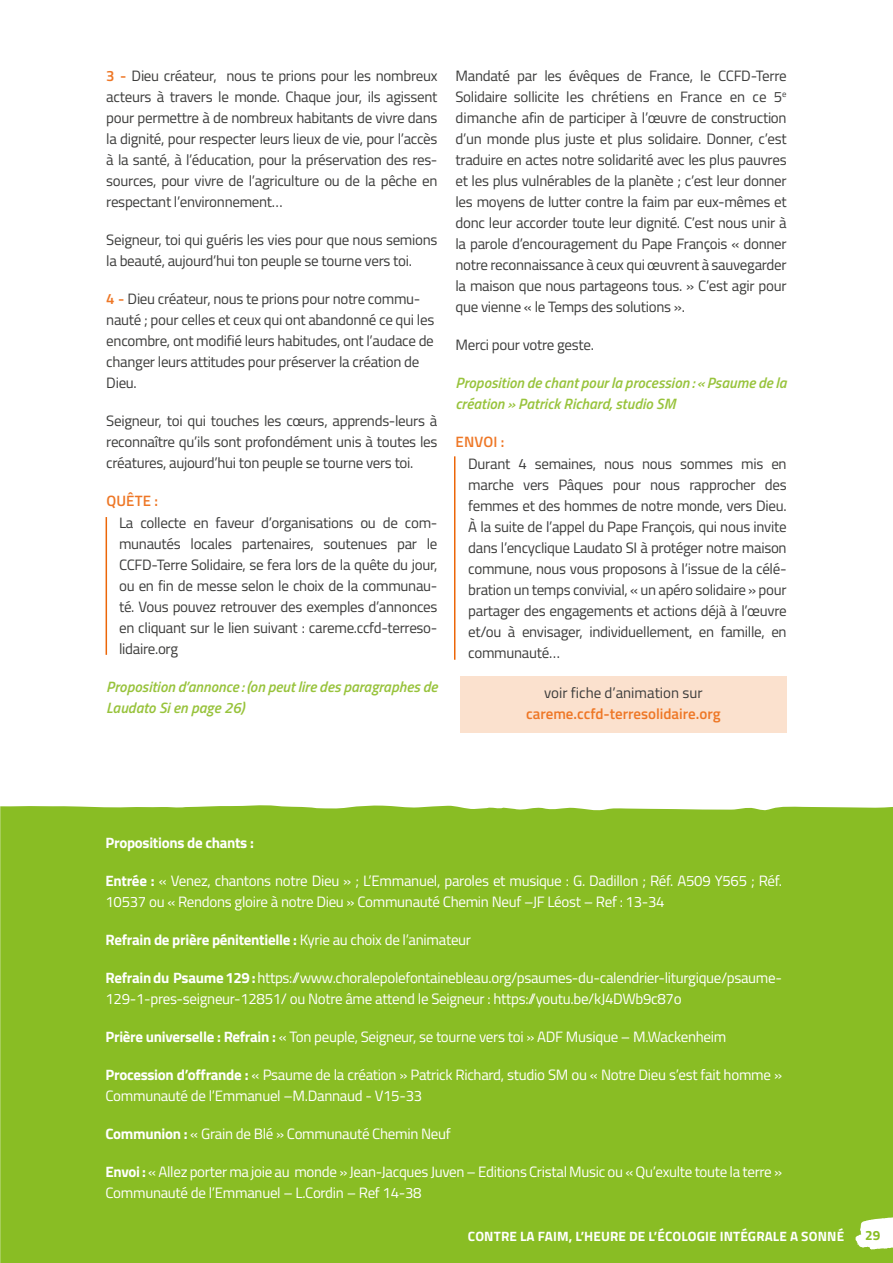
<style>
.page{position:relative;width:893px;height:1263px;background:#fff}
.page>*{position:absolute;margin:0;border:0;box-sizing:border-box;transform-origin:0 0}
.t1{font:15px/21px "Titillium";letter-spacing:-.02em;color:#3c3c3b;text-align:justify}
.t2{font:15px/21px "Titillium";letter-spacing:-.02em;color:#fff}
.t3{font:italic 600 15px/21px "Titillium";color:#98c33c}
.t4{font:700 15px "Titillium";letter-spacing:-.02em;color:#fff}
.t5{font:600 15px "Titillium";color:#ee7726}
.t6{font:15px "Titillium";color:#3c3c3b}
.t7{font:700 13.5px "Titillium";letter-spacing:.01em;color:#fff}
.t8{font:700 13.5px "Titillium";color:#89bd24}
.s1{font-weight:600;color:#ee7726}
.s2{font-weight:700}
.s3{font-weight:400}
</style>
<div class="page">
<div style="left:0;top:844px;width:893px;height:419px;background:#89bd24"></div>
<svg style="left:0;top:805px;width:893px;height:39px;background:#90c132"></svg>
<div style="left:460px;top:676px;width:327px;height:56px;background:#fbe1ce"></div>
<hr style="left:106px;top:517px;width:1px;height:138px;background:#ec6608">
<hr style="left:454px;top:456px;width:1px;height:204px;background:#ec6608">
<svg style="left:855px;top:1217px;width:38px;height:32px"></svg>
<p class="t1" style="left:106px;top:65px;width:333px"><span class="s1">3 -</span> Dieu créateur, nous te prions pour les nombreux acteurs à travers le monde. Chaque jour, ils agissent pour permettre à de nombreux habitants de vivre dans la dignité, pour respecter leurs lieux de vie, pour l’accès à la santé, à l’éducation, pour la préservation des res&shy;sources, pour vivre de l’agriculture ou de la pêche en respectant l’environnement…</p>
<p class="t1" style="left:106px;top:229px;width:333px">Seigneur, toi qui guéris les vies pour que nous semions la beauté, aujourd’hui ton peuple se tourne vers toi.</p>
<p class="t1" style="left:106px;top:288px;width:329px;text-align:left"><span class="s1">4 -</span> Dieu créateur, nous te prions pour notre commu&shy;nauté ; pour celles et ceux qui ont abandonné ce qui les encombre, ont modifié leurs habitudes, ont l’audace de changer leurs attitudes pour préserver la création de Dieu.</p>
<p class="t1" style="left:106px;top:410px;width:333px">Seigneur, toi qui touches les cœurs, apprends-leurs à reconnaître qu’ils sont profondément unis à toutes les créatures, aujourd’hui ton peuple se tourne vers toi.</p>
<p class="t5" style="left:106px;top:490px;width:53px">QUÊTE :</p>
<p class="t1" style="left:119px;top:511px;width:320px">La collecte en faveur d’organisations ou de com&shy;munautés locales partenaires, soutenues par le CCFD-Terre Solidaire, se fera lors de la quête du jour, ou en fin de messe selon le choix de la communau&shy;té. Vous pouvez retrouver des exemples d’annonces en cliquant sur le lien suivant : careme.ccfd-terreso&shy;lidaire.org</p>
<p class="t3" style="left:106px;top:675px;width:333px">Proposition d’annonce : (on peut lire des paragraphes de<br>Laudato Si en page 26)</p>
<p class="t1" style="left:455px;top:65px;width:333px">Mandaté par les évêques de France, le CCFD-Terre Solidaire sollicite les chrétiens en France en ce 5<sup>e </sup>dimanche afin de participer à l’œuvre de construction d’un monde plus juste et plus solidaire. Donner, c’est traduire en actes notre solidarité avec les plus pauvres et les plus vulnérables de la planète ; c’est leur donner les moyens de lutter contre la faim par eux-mêmes et donc leur accorder toute leur dignité. C’est nous unir à la parole d’encouragement du Pape François « donner notre reconnaissance à ceux qui œuvrent à sauvegarder la maison que nous partageons tous. » C’est agir pour que vienne « le Temps des solutions ».</p>
<p class="t1" style="left:455px;top:334px;width:140px">Merci pour votre geste.</p>
<p class="t3" style="left:455px;top:371px;width:333px">Proposition de chant pour la procession : « Psaume de la création » Patrick Richard, studio SM</p>
<p class="t5" style="left:456px;top:431px;width:50px">ENVOI :</p>
<p class="t1" style="left:468px;top:452px;width:320px">Durant 4 semaines, nous nous sommes mis en marche vers Pâques pour nous rapprocher des femmes et des hommes de notre monde, vers Dieu.<br>À la suite de l’appel du Pape François, qui nous invite dans l’encyclique Laudato SI à protéger notre maison commune, nous vous proposons à l’issue de la célé&shy;bration un temps convivial, « un apéro solidaire » pour partager des engagements et actions déjà à l’œuvre et/ou à envisager, individuellement, en famille, en communauté…</p>
<p class="t6" style="left:544px;top:682px;width:160px">voir fiche d’animation sur</p>
<p class="t5" style="left:526px;top:702px;width:196px">careme.ccfd-terresolidaire.org</p>
<p class="t4" style="left:106px;top:831px;width:150px">Propositions de chants :</p>
<p class="t2" style="left:106px;top:869px;width:678px"><span class="s2">Entrée :</span> « Venez, chantons notre Dieu » ; L’Emmanuel, paroles et musique : G. Dadillon ; Réf. A509 Y565 ; Réf.<br>10537 ou « Rendons gloire à notre Dieu » Communauté Chemin Neuf –JF Léost – Ref : 13-34</p>
<p class="t4" style="left:106px;top:928px;width:367px">Refrain de prière pénitentielle : <span class="s3">Kyrie au choix de l’animateur</span></p>
<p class="t2" style="left:106px;top:967px;width:678px"><span class="s2">Refrain du Psaume 129:</span> https://www.choralepolefontainebleau.org/psaumes-du-calendrier-liturgique/psaume-<br>129-1-pres-seigneur-12851/ ou Notre âme attend le Seigneur : https://youtu.be/kJ4DWb9c87o</p>
<p class="t2" style="left:106px;top:1026px;width:622px"><span class="s2">Prière universelle : Refrain :</span> « Ton peuple, Seigneur, se tourne vers toi » ADF Musique – M.Wackenheim</p>
<p class="t2" style="left:106px;top:1064px;width:678px"><span class="s2">Procession d’offrande :</span> « Psaume de la création » Patrick Richard, studio SM ou « Notre Dieu s’est fait homme »<br>Communauté de l’Emmanuel –M.Dannaud - V15-33</p>
<p class="t2" style="left:106px;top:1123px;width:347px"><span class="s2">Communion :</span> « Grain de Blé » Communauté Chemin Neuf</p>
<p class="t2" style="left:106px;top:1161px;width:678px"><span class="s2">Envoi :</span> « Allez porter ma joie au monde » Jean-Jacques Juven – Editions Cristal Music ou « Qu’exulte toute la terre »<br>Communauté de l’Emmanuel – L.Cordin – Ref 14-38</p>
<p class="t7" style="left:468px;top:1226px;width:378px">CONTRE LA FAIM, L’HEURE DE L’ÉCOLOGIE INTÉGRALE A SONNÉ</p>
<p class="t8" style="left:865px;top:1225px;width:17px">29</p>
</div>
